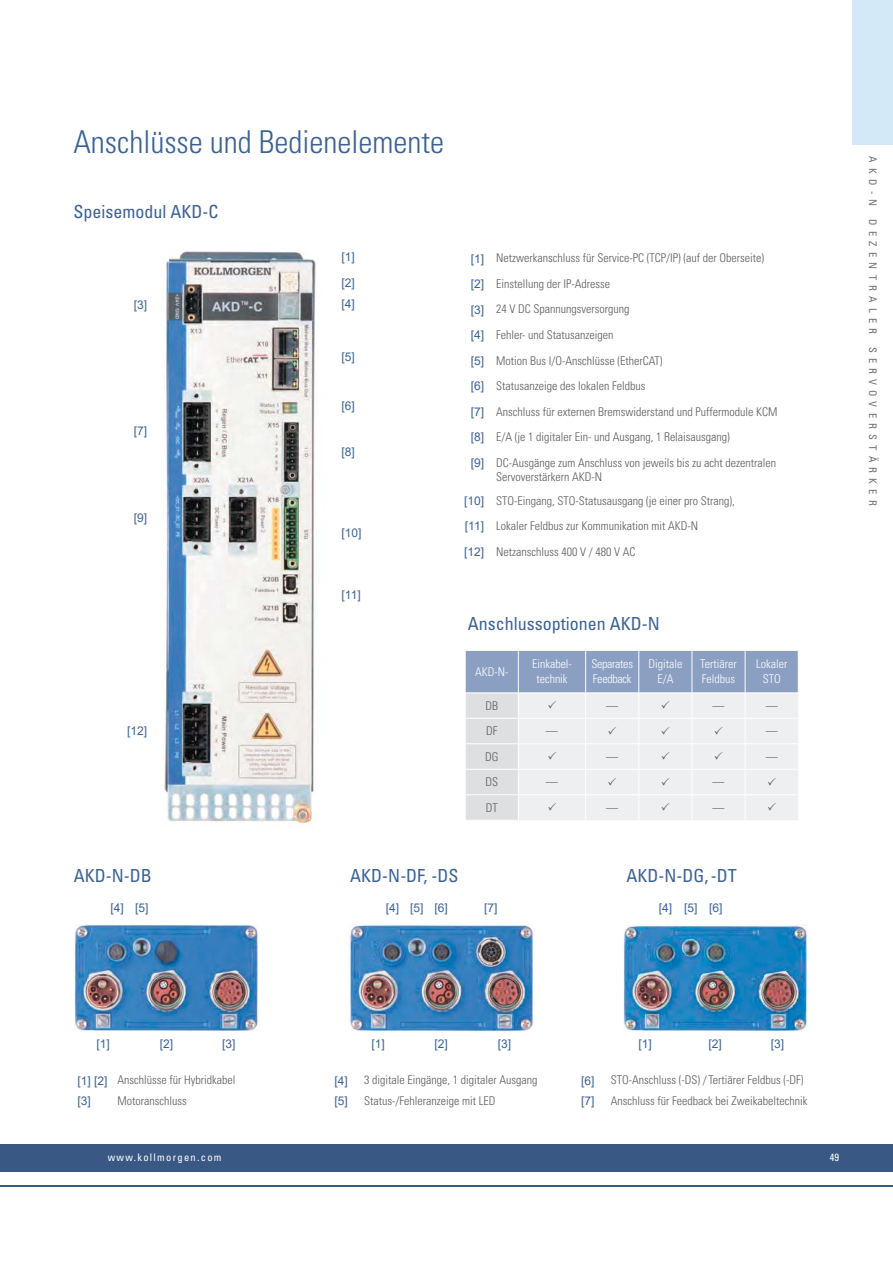
<style>
.page{position:relative;width:893px;height:1263px;background:#fff}
.page>*{position:absolute;margin:0;border:0;box-sizing:border-box;transform-origin:0 0}
.t1{font:300 condensed 31.5px "Univers LT Std";color:#3c6292}
.t2{font:condensed 18px "Univers LT Std";color:#3c6292}
.t3{font:300 condensed 12px/25.5px "Univers LT Std";color:#5b5c5f}
.t4{font:12px "Arial";color:#3c6292}
.t5{font:300 condensed 12px/15px "Univers LT Std";color:#fff;text-align:center}
.t6{font:300 condensed 12px/15px "Univers LT Std";letter-spacing:-.025em;color:#fff}
.t7{font:condensed 10.5px "Univers";letter-spacing:.5em;color:#6f7073}
.t8{font:condensed 10.5px "Univers";letter-spacing:.125em;color:#fff}
.s1{font-family:"Arial";font-weight:400;font-stretch:normal;color:#3c6292}
</style>
<div class="page">
<img style="left:164px;top:251px;width:152px;height:573px">
<img style="left:74px;top:924px;width:184px;height:107px">
<svg style="left:77px;top:973px;width:12px;height:11px"></svg>
<img style="left:347px;top:923px;width:187px;height:109px">
<img style="left:623px;top:925px;width:184px;height:107px">
<div style="left:0;top:1144px;width:892px;height:27px;background:#395984"></div>
<hr style="left:0;top:1185px;width:892px;height:2px;background:#395984">
<div style="left:852px;top:0;width:40px;height:145px;background:#d3e9f8"></div>
<svg style="left:465px;top:650px;width:333px;height:170px;background:#d5dae4"></svg>
<h1 class="t1" style="left:73px;top:128px;width:372px">Anschlüsse und Bedienelemente</h1>
<h2 class="t2" style="left:73px;top:204px;width:146px">Speisemodul AKD-C</h2>
<p class="t4" style="left:134px;top:299px;width:15px">[3]</p>
<p class="t4" style="left:134px;top:424px;width:15px">[7]</p>
<p class="t4" style="left:134px;top:511px;width:15px">[9]</p>
<p class="t4" style="left:127px;top:724px;width:22px">[12]</p>
<h2 class="t2" style="left:74px;top:868px;width:79px">AKD-N-DB</h2>
<p class="t4" style="left:341px;top:250px;width:15px">[1]</p>
<p class="t4" style="left:341px;top:298px;width:15px">[4]</p>
<p class="t4" style="left:341px;top:276px;width:15px">[2]</p>
<p class="t4" style="left:341px;top:350px;width:15px">[5]</p>
<p class="t4" style="left:341px;top:400px;width:15px">[6]</p>
<p class="t4" style="left:341px;top:445px;width:15px">[8]</p>
<p class="t4" style="left:341px;top:526px;width:22px">[10]</p>
<p class="t4" style="left:341px;top:588px;width:21px">[11]</p>
<p class="t3" style="left:470px;top:246px;width:308px"><span class="s1">[1]</span> Netzwerkanschluss für Service-PC (TCP/IP) (auf der Oberseite) <span class="s1">[2]</span> Einstellung der IP-Adresse<br><span class="s1">[3]</span> 24 V DC Spannungsversorgung<br><span class="s1">[4]</span> Fehler- und Statusanzeigen<br><span class="s1">[5]</span> Motion Bus I/O-Anschlüsse (EtherCAT)<br><span class="s1">[6]</span> Statusanzeige des lokalen Feldbus<br><span class="s1">[7]</span> Anschluss für externen Bremswiderstand und Puffermodule KCM <span class="s1">[8]</span> E/A (je 1 digitaler Ein- und Ausgang, 1 Relaisausgang)<br><span class="s1">[9]</span> DC-Ausgänge zum Anschluss von jeweils bis zu acht dezentralen</p>
<p class="t3" style="left:464px;top:466px;width:272px;line-height:23.2px;text-indent:32px">Servoverstärkern AKD-N<br><span class="s1">[10]</span> STO-Eingang, STO-Statusausgang (je einer pro Strang),</p>
<p class="t3" style="left:464px;top:514px;width:235px"><span class="s1">[11]</span> Lokaler Feldbus zur Kommunikation mit AKD-N <span class="s1">[12]</span> Netzanschluss 400 V / 480 V AC</p>
<h2 class="t2" style="left:468px;top:616px;width:193px">Anschlussoptionen AKD-N</h2>
<p class="t5" style="left:475px;top:665px;width:35px">AKD-N-</p>
<p class="t5" style="left:532px;top:657px;width:41px">Einkabel&shy;technik</p>
<p class="t6" style="left:591px;top:657px;width:43px">Separates<br>Feedback</p>
<p class="t5" style="left:648px;top:657px;width:35px">Digitale<br>E/A</p>
<p class="t5" style="left:700px;top:657px;width:38px;text-align:left">Tertiärer<br>Feldbus</p>
<p class="t5" style="left:756px;top:657px;width:33px">Lokaler<br>STO</p>
<p class="t3" style="left:485px;top:694px;width:14px">DB</p>
<p class="t3" style="left:606px;top:694px;width:13px">—</p>
<p class="t3" style="left:712px;top:694px;width:13px">—</p>
<p class="t3" style="left:765px;top:694px;width:13px">—</p>
<p class="t3" style="left:486px;top:719px;width:13px">DF</p>
<p class="t3" style="left:546px;top:719px;width:13px">—</p>
<p class="t3" style="left:765px;top:719px;width:13px">—</p>
<p class="t3" style="left:485px;top:745px;width:15px">DG</p>
<p class="t3" style="left:606px;top:745px;width:13px">—</p>
<p class="t3" style="left:765px;top:745px;width:13px">—</p>
<p class="t3" style="left:485px;top:770px;width:14px">DS</p>
<p class="t3" style="left:546px;top:770px;width:13px">—</p>
<p class="t3" style="left:712px;top:770px;width:13px">—</p>
<p class="t3" style="left:485px;top:796px;width:13px">DT</p>
<p class="t3" style="left:606px;top:796px;width:13px">—</p>
<p class="t3" style="left:712px;top:796px;width:13px">—</p>
<h2 class="t2" style="left:350px;top:868px;width:110px">AKD-N-DF, -DS</h2>
<h2 class="t2" style="left:626px;top:868px;width:112px">AKD-N-DG, -DT</h2>
<p class="t4" style="left:434px;top:901px;width:15px">[6]</p>
<p class="t4" style="left:709px;top:901px;width:15px">[6]</p>
<p class="t4" style="left:110px;top:901px;width:40px">[4] [5]</p>
<p class="t4" style="left:410px;top:901px;width:15px">[5]</p>
<p class="t4" style="left:684px;top:901px;width:15px">[5]</p>
<p class="t4" style="left:386px;top:901px;width:15px">[4]</p>
<p class="t4" style="left:658px;top:901px;width:15px">[4]</p>
<p class="t4" style="left:484px;top:901px;width:15px">[7]</p>
<p class="t7" style="left:876px;top:156px;width:351px;rotate:90deg">AKD-N DEZENTRALER SERVOVERSTÄRKER</p>
<p class="t4" style="left:96px;top:1037px;width:15px">[1]</p>
<p class="t4" style="left:371px;top:1037px;width:15px">[1]</p>
<p class="t4" style="left:638px;top:1037px;width:15px">[1]</p>
<p class="t4" style="left:770px;top:1037px;width:15px">[3]</p>
<p class="t4" style="left:222px;top:1037px;width:15px">[3]</p>
<p class="t4" style="left:497px;top:1037px;width:15px">[3]</p>
<p class="t4" style="left:160px;top:1037px;width:15px">[2]</p>
<p class="t4" style="left:434px;top:1037px;width:15px">[2]</p>
<p class="t4" style="left:708px;top:1037px;width:15px">[2]</p>
<p class="t3" style="left:78px;top:1068px;width:159px"><span class="s1">[1] [2]</span> Anschlüsse für Hybridkabel</p>
<p class="t4" style="left:334px;top:1074px;width:15px">[4]</p>
<p class="t3" style="left:364px;top:1068px;width:175px">3 digitale Eingänge, 1 digitaler Ausgang</p>
<p class="t4" style="left:581px;top:1074px;width:15px">[6]</p>
<p class="t3" style="left:611px;top:1068px;width:194px">STO-Anschluss (-DS) / Tertiärer Feldbus (-DF)</p>
<p class="t4" style="left:78px;top:1094px;width:15px">[3]</p>
<p class="t3" style="left:118px;top:1089px;width:71px">Motoranschluss</p>
<p class="t4" style="left:334px;top:1094px;width:15px">[5]</p>
<p class="t3" style="left:364px;top:1089px;width:133px">Status-/Fehleranzeige mit LED</p>
<p class="t4" style="left:581px;top:1094px;width:15px">[7]</p>
<p class="t3" style="left:611px;top:1089px;width:198px">Anschluss für Feedback bei Zweikabeltechnik</p>
<p class="t8" style="left:108px;top:1153px;width:115px">www.kollmorgen.com</p>
<p class="t8" style="left:829px;top:1153px;width:11px">49</p>
</div>
